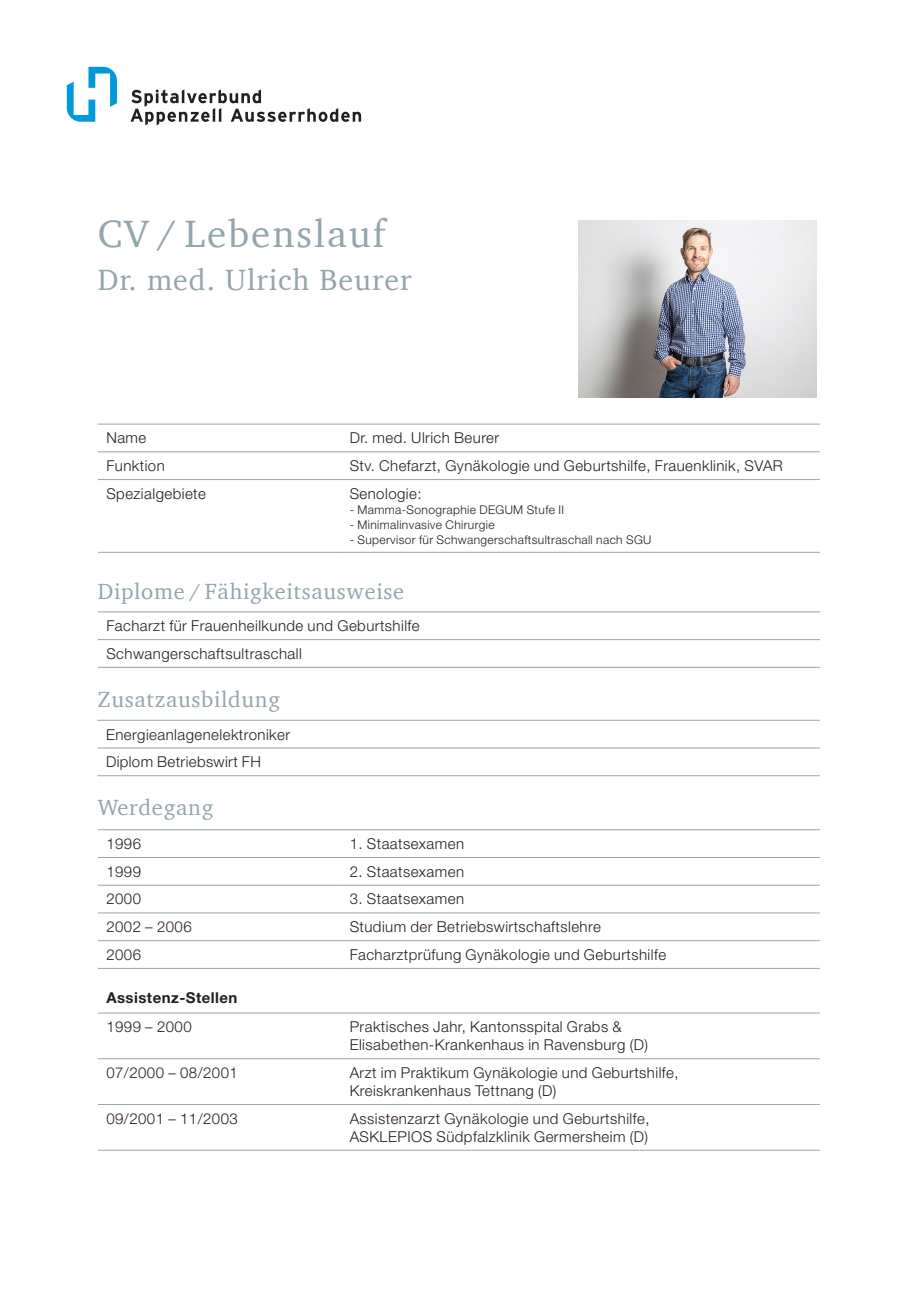
<style>
.page{position:relative;width:919px;height:1289px;background:#fff}
.page>*{position:absolute;margin:0;border:0;box-sizing:border-box;transform-origin:0 0}
.titel_Cover{font:39px "Charter";letter-spacing:.05em;color:#93a6ad}
.titel_Cover-2{font:30px "Charter";letter-spacing:.03em;color:#93a6ad}
.titel_graublau{font:22.5px "Charter";letter-spacing:.03em;color:#93a6ad}
.lauftext{font:300 15px/18px "Helvetica Neue LT Std";letter-spacing:.03em;color:#231f20}
.lauftext-2{font:700 15px "Helvetica Neue LT Std";letter-spacing:.03em;color:#231f20}
.lauftext-3{font:300 12px "Helvetica Neue LT Std";letter-spacing:.03em;color:#231f20}
</style>
<div class="page">
<svg style="left:67px;top:67px;width:50px;height:55px"></svg>
<svg style="left:130px;top:89px;width:231px;height:36px"></svg>
<hr style="left:98px;top:424px;width:243px;height:1px;background:#93a6ad">
<hr style="left:341px;top:424px;width:478px;height:1px;background:#93a6ad">
<hr style="left:98px;top:451px;width:243px;height:1px;background:#93a6ad">
<hr style="left:341px;top:451px;width:478px;height:1px;background:#93a6ad">
<hr style="left:98px;top:479px;width:243px;height:1px;background:#93a6ad">
<hr style="left:341px;top:479px;width:478px;height:1px;background:#93a6ad">
<hr style="left:98px;top:552px;width:243px;height:1px;background:#93a6ad">
<hr style="left:341px;top:552px;width:478px;height:1px;background:#93a6ad">
<hr style="left:98px;top:611px;width:722px;height:1px;background:#93a6ad">
<hr style="left:98px;top:639px;width:722px;height:1px;background:#93a6ad">
<hr style="left:98px;top:667px;width:722px;height:1px;background:#93a6ad">
<hr style="left:98px;top:857px;width:243px;height:1px;background:#93a6ad">
<hr style="left:341px;top:857px;width:478px;height:1px;background:#93a6ad">
<hr style="left:98px;top:885px;width:243px;height:1px;background:#93a6ad">
<hr style="left:341px;top:885px;width:478px;height:1px;background:#93a6ad">
<hr style="left:98px;top:912px;width:243px;height:1px;background:#93a6ad">
<hr style="left:341px;top:912px;width:478px;height:1px;background:#93a6ad">
<hr style="left:98px;top:940px;width:243px;height:1px;background:#93a6ad">
<hr style="left:341px;top:940px;width:478px;height:1px;background:#93a6ad">
<hr style="left:98px;top:968px;width:243px;height:1px;background:#93a6ad">
<hr style="left:341px;top:968px;width:478px;height:1px;background:#93a6ad">
<hr style="left:98px;top:1012px;width:243px;height:1px;background:#93a6ad">
<hr style="left:341px;top:1012px;width:478px;height:1px;background:#93a6ad">
<hr style="left:98px;top:1058px;width:243px;height:1px;background:#93a6ad">
<hr style="left:341px;top:1058px;width:478px;height:1px;background:#93a6ad">
<hr style="left:98px;top:1104px;width:243px;height:1px;background:#93a6ad">
<hr style="left:341px;top:1104px;width:478px;height:1px;background:#93a6ad">
<hr style="left:98px;top:1149px;width:243px;height:1px;background:#93a6ad">
<hr style="left:341px;top:1149px;width:478px;height:1px;background:#93a6ad">
<hr style="left:98px;top:829px;width:243px;height:1px;background:#93a6ad">
<hr style="left:341px;top:829px;width:478px;height:1px;background:#93a6ad">
<img style="left:578px;top:221px;width:238px;height:176px">
<hr style="left:97px;top:720px;width:722px;height:1px;background:#93a6ad">
<hr style="left:97px;top:747px;width:722px;height:1px;background:#93a6ad">
<hr style="left:97px;top:775px;width:722px;height:1px;background:#93a6ad">
<p class="titel_Cover" style="left:98px;top:200px;width:289px">CV / Lebenslauf</p>
<p class="titel_Cover-2" style="left:98px;top:254px;width:315px">Dr. med. Ulrich Beurer</p>
<p class="lauftext" style="left:106px;top:428px;width:41px">Name</p>
<p class="lauftext" style="left:349px;top:428px;width:151px">Dr. med. Ulrich Beurer</p>
<p class="lauftext" style="left:106px;top:456px;width:60px">Funktion</p>
<p class="lauftext" style="left:349px;top:456px;width:434px">Stv. Chefarzt, Gynäkologie und Geburtshilfe, Frauenklinik, SVAR</p>
<p class="lauftext" style="left:106px;top:484px;width:101px">Spezialgebiete</p>
<p class="lauftext" style="left:349px;top:484px;width:73px">Senologie:</p>
<p class="lauftext-3" style="left:349px;top:502px;width:216px">- Mamma-Sonographie DEGUM Stufe II</p>
<p class="lauftext-3" style="left:349px;top:517px;width:146px">- Minimalinvasive Chirurgie</p>
<p class="lauftext-3" style="left:349px;top:532px;width:303px">- Supervisor für Schwangerschaftsultraschall nach SGU</p>
<p class="titel_graublau" style="left:98px;top:571px;width:308px">Diplome / Fähigkeitsausweise</p>
<p class="lauftext" style="left:106px;top:616px;width:315px">Facharzt für Frauenheilkunde und Geburtshilfe</p>
<p class="lauftext" style="left:106px;top:644px;width:197px">Schwangerschaftsultraschall</p>
<p class="titel_graublau" style="left:97px;top:680px;width:184px">Zusatzausbildung</p>
<p class="lauftext" style="left:106px;top:724px;width:186px">Energieanlagenelektroniker</p>
<p class="lauftext" style="left:106px;top:752px;width:156px">Diplom Betriebswirt FH</p>
<p class="titel_graublau" style="left:98px;top:788px;width:117px">Werdegang</p>
<p class="lauftext" style="left:106px;top:834px;width:36px">1996</p>
<p class="lauftext" style="left:349px;top:834px;width:116px">1. Staatsexamen</p>
<p class="lauftext" style="left:106px;top:862px;width:36px">1999</p>
<p class="lauftext" style="left:349px;top:862px;width:116px">2. Staatsexamen</p>
<p class="lauftext" style="left:106px;top:889px;width:36px">2000</p>
<p class="lauftext" style="left:349px;top:889px;width:116px">3. Staatsexamen</p>
<p class="lauftext" style="left:106px;top:917px;width:87px">2002 – 2006</p>
<p class="lauftext" style="left:349px;top:917px;width:253px">Studium der Betriebswirtschaftslehre</p>
<p class="lauftext" style="left:106px;top:945px;width:36px">2006</p>
<p class="lauftext" style="left:349px;top:945px;width:318px">Facharztprüfung Gynäkologie und Geburtshilfe</p>
<p class="lauftext-2" style="left:106px;top:987px;width:133px">Assistenz-Stellen</p>
<p class="lauftext" style="left:106px;top:1017px;width:87px">1999 – 2000</p>
<p class="lauftext" style="left:349px;top:1017px;width:300px">Praktisches Jahr, Kantonsspital Grabs &amp;<br>Elisabethen-Krankenhaus in Ravensburg (D)</p>
<p class="lauftext" style="left:106px;top:1063px;width:133px">07/2000 – 08/2001</p>
<p class="lauftext" style="left:349px;top:1063px;width:330px">Arzt im Praktikum Gynäkologie und Geburtshilfe,<br>Kreiskrankenhaus Tettnang (D)</p>
<p class="lauftext" style="left:106px;top:1108px;width:133px">09/2001 – 11/2003</p>
<p class="lauftext" style="left:349px;top:1108px;width:301px">Assistenzarzt Gynäkologie und Geburtshilfe,<br>ASKLEPIOS Südpfalzklinik Germersheim (D)</p>
</div>
